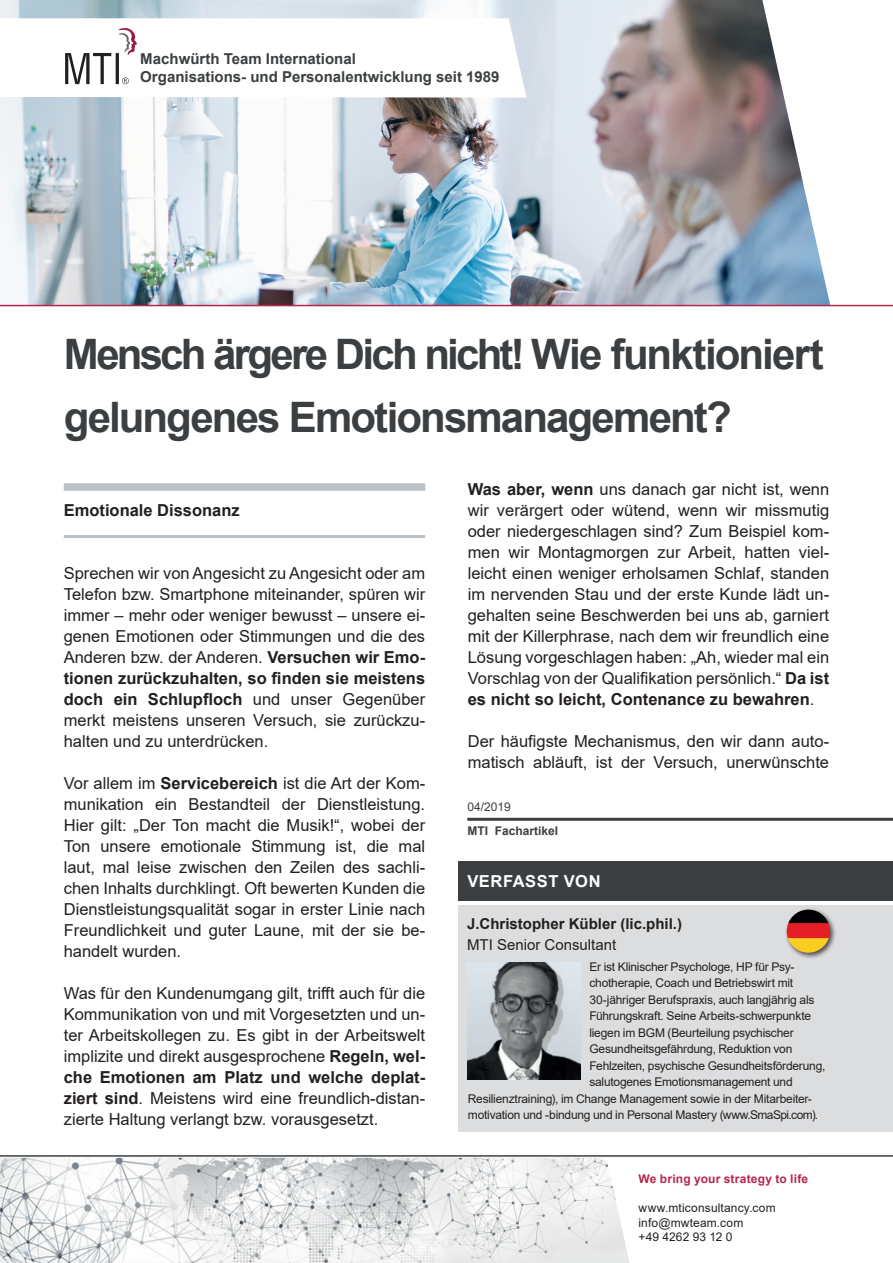
<style>
.page{position:relative;width:893px;height:1263px;background:#fff}
.page>*{position:absolute;margin:0;border:0;box-sizing:border-box;transform-origin:0 0}
.t1{font:700 42px/63px "Arial";letter-spacing:-.045em;color:#3b3f41}
.t2{font:16.5px/21px "Arial";color:#231f20;text-align:justify}
.t3{font:700 16.5px "Arial";color:#231f20}
.t4{font:700 16.5px "Arial";letter-spacing:.035em;color:#fff}
.t5{font:700 15px/18px "Arial";color:#3b3f41}
.t6{font:700 15px "Arial";color:#231f20}
.t7{font:15px "Arial";color:#231f20}
.t8{font:12px "Arial";letter-spacing:-.02em;color:#231f20}
.t9{font:12px/14.4px "Arial";letter-spacing:.01em;color:#231f20}
.t10{font:700 12px "Arial";letter-spacing:.015em;color:#b6274b}
.t11{font:700 12px "Arial";color:#3b3f41}
.t12{font:12px "Arial";color:#3b3f41}
.s1{font-weight:700}
</style>
<div class="page">
<img style="left:0;top:1px;width:760px;height:304px">
<img style="left:0;top:1158px;width:606px;height:105px">
<svg style="left:760px;top:0;width:133px;height:307px"></svg>
<svg style="left:606px;top:1163px;width:24px;height:100px"></svg>
<hr style="left:0;top:1155px;width:893px;height:2px;background:#3b3f41">
<hr style="left:467px;top:818px;width:426px;height:3px;background:#3b3f41">
<div style="left:459px;top:905px;width:434px;height:226px;background:#dcdddf"></div>
<div style="left:459px;top:861px;width:434px;height:39px;background:#3b3f41"></div>
<img style="left:468px;top:962px;width:113px;height:117px">
<div style="left:784px;top:907px;width:53px;height:52px;background:#231f20;opacity:.75"></div>
<img style="left:787px;top:909px;width:43px;height:44px;border-radius:22px">
<hr style="left:0;top:305px;width:893px;height:1px;background:#b6274b">
<svg style="left:0;top:18px;width:526px;height:80px"></svg>
<hr style="left:64px;top:535px;width:361px;height:3px;background:#bac2c8">
<div style="left:64px;top:483px;width:361px;height:8px;background:#bac2c8"></div>
<p class="t5" style="left:140px;top:50px;width:361px">Machwürth Team International<br>Organisations- und Personalentwicklung seit 1989</p>
<h1 class="t1" style="left:64px;top:323px;width:761px">Mensch ärgere Dich nicht! Wie funktioniert gelungenes Emotionsmanagement?</h1>
<p class="t3" style="left:64px;top:499px;width:178px">Emotionale Dissonanz</p>
<p class="t2" style="left:64px;top:563px;width:363px">Sprechen wir von Angesicht zu Angesicht oder am Telefon bzw. Smartphone miteinander, spüren wir immer – mehr oder weniger bewusst – unsere ei&shy;genen Emotionen oder Stimmungen und die des Anderen bzw. der Anderen. <span class="s1">Versuchen wir Emo&shy;tionen zurückzuhalten, so finden sie meistens doch ein Schlupfloch</span> und unser Gegenüber merkt meistens unseren Versuch, sie zurückzu&shy;halten und zu unterdrücken.</p>
<p class="t2" style="left:64px;top:773px;width:363px">Vor allem im <span class="s1">Servicebereich</span> ist die Art der Kom&shy;munikation ein Bestandteil der Dienstleistung.<br>Hier gilt: „Der Ton macht die Musik!“, wobei der Ton unsere emotionale Stimmung ist, die mal laut, mal leise zwischen den Zeilen des sachli&shy;chen Inhalts durchklingt. Oft bewerten Kunden die Dienstleistungsqualität sogar in erster Linie nach Freundlichkeit und guter Laune, mit der sie be&shy;handelt wurden.</p>
<p class="t2" style="left:64px;top:983px;width:363px">Was für den Kundenumgang gilt, trifft auch für die Kommunikation von und mit Vorgesetzten und un&shy;ter Arbeitskollegen zu. Es gibt in der Arbeitswelt implizite und direkt ausgesprochene <span class="s1">Regeln, wel&shy;che Emotionen am Platz und welche deplat&shy;ziert sind</span>. Meistens wird eine freundlich-distan&shy;zierte Haltung verlangt bzw. vorausgesetzt.</p>
<p class="t2" style="left:468px;top:479px;width:363px"><span class="s1">Was aber, wenn</span> uns danach gar nicht ist, wenn wir verärgert oder wütend, wenn wir missmutig oder niedergeschlagen sind? Zum Beispiel kom&shy;men wir Montagmorgen zur Arbeit, hatten viel&shy;leicht einen weniger erholsamen Schlaf, standen im nervenden Stau und der erste Kunde lädt un&shy;gehalten seine Beschwerden bei uns ab, garniert mit der Killerphrase, nach dem wir freundlich eine Lösung vorgeschlagen haben: „Ah, wieder mal ein Vorschlag von der Qualifikation persönlich.“ <span class="s1">Da ist es nicht so leicht, Contenance zu bewahren</span>.</p>
<p class="t2" style="left:468px;top:731px;width:363px">Der häufigste Mechanismus, den wir dann auto&shy;matisch abläuft, ist der Versuch, unerwünschte</p>
<p class="t12" style="left:467px;top:799px;width:45px">04/2019</p>
<p class="t11" style="left:467px;top:822px;width:92px">MTI Fachartikel</p>
<p class="t4" style="left:467px;top:869px;width:135px">VERFASST VON</p>
<p class="t6" style="left:467px;top:913px;width:217px">J.Christopher Kübler (lic.phil.)</p>
<p class="t7" style="left:467px;top:934px;width:151px">MTI Senior Consultant</p>
<p class="t8" style="left:589px;top:958px;width:207px">Er ist Klinischer Psychologe, HP für Psy-</p>
<p class="t8" style="left:589px;top:975px;width:205px">chotherapie, Coach und Betriebswirt mit</p>
<p class="t8" style="left:589px;top:991px;width:227px">30-jähriger Berufspraxis, auch langjährig als</p>
<p class="t8" style="left:589px;top:1008px;width:223px">Führungskraft. Seine Arbeits-schwerpunkte</p>
<p class="t8" style="left:589px;top:1024px;width:206px">liegen im BGM (Beurteilung psychischer</p>
<p class="t8" style="left:589px;top:1041px;width:204px">Gesundheitsgefährdung, Reduktion von</p>
<p class="t8" style="left:589px;top:1057px;width:238px">Fehlzeiten, psychische Gesundheitsförderung,</p>
<p class="t8" style="left:589px;top:1074px;width:205px">salutogenes Emotionsmanagement und</p>
<p class="t8" style="left:468px;top:1090px;width:345px">Resilienztraining), im Change Management sowie in der Mitarbeiter-</p>
<p class="t8" style="left:468px;top:1107px;width:352px">motivation und -bindung und in Personal Mastery (www.SmaSpi.com).</p>
<p class="t10" style="left:638px;top:1171px;width:171px">We bring your strategy to life</p>
<p class="t9" style="left:638px;top:1201px;width:139px">www.mticonsultancy.com info@mwteam.com<br>+49 4262 93 12 0</p>
</div>
